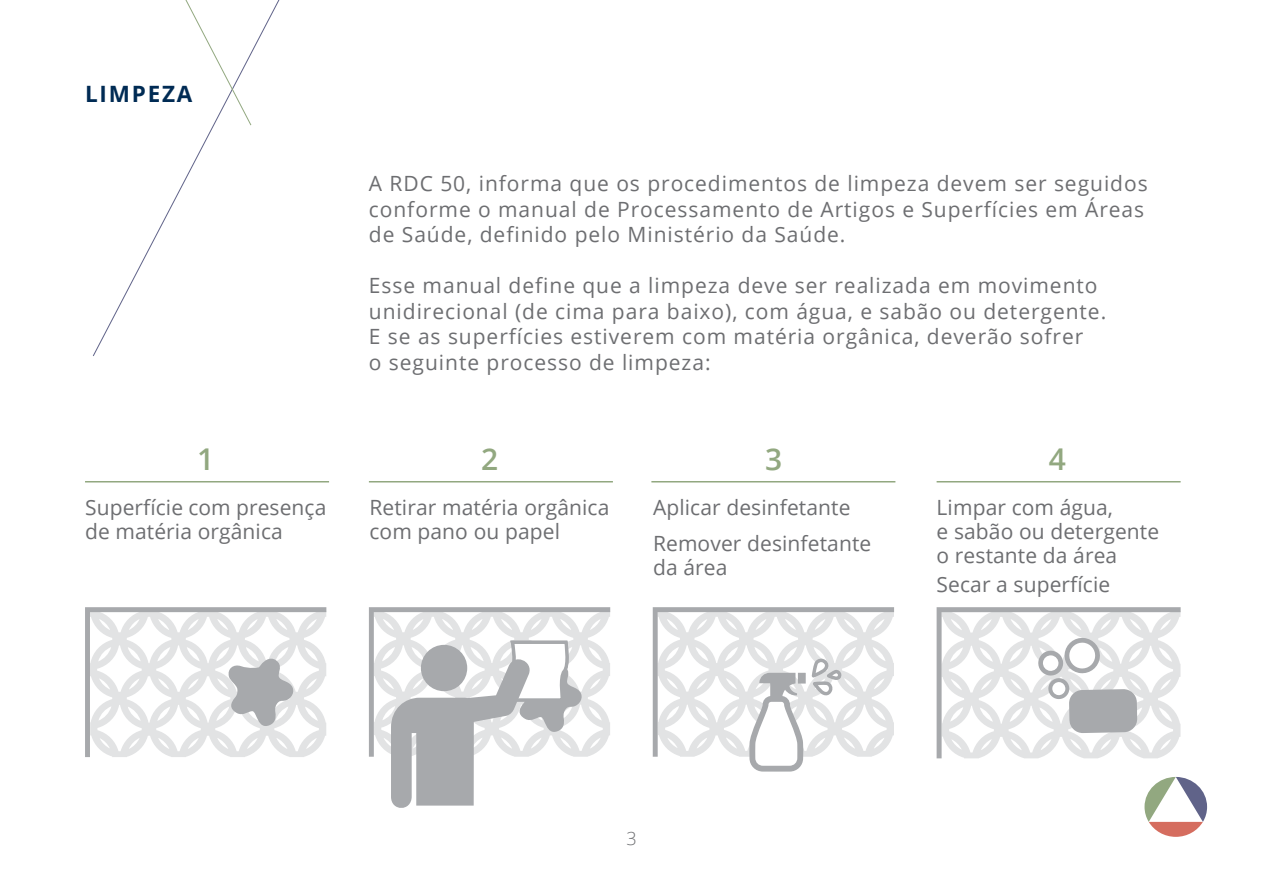
<style>
.page{position:relative;width:1263px;height:893px;background:#fff}
.page>*{position:absolute;margin:0;border:0;box-sizing:border-box;transform-origin:0 0}
.t1{font:600 30px "Open Sans";color:#92a880}
.t2{font:700 22.5px "Open Sans";letter-spacing:.08em;color:#002b54}
.t3{font:21px/25.5px "Open Sans";letter-spacing:.045em;color:#6d6e71}
.t4{font:21px/24px "Open Sans";letter-spacing:.005em;color:#6d6e71}
.t5{font:300 18px "Open Sans";color:#6d6e71}
</style>
<div class="page">
<svg style="left:185px;top:0;width:67px;height:126px"></svg>
<svg style="left:1144px;top:777px;width:63px;height:60px"></svg>
<svg style="left:85px;top:607px;width:241px;height:150px"></svg>
<svg style="left:369px;top:607px;width:241px;height:201px"></svg>
<svg style="left:653px;top:607px;width:241px;height:165px"></svg>
<svg style="left:936px;top:607px;width:244px;height:151px"></svg>
<hr style="left:85px;top:481px;width:244px;height:1px;background:#92a880">
<hr style="left:651px;top:481px;width:244px;height:1px;background:#92a880">
<hr style="left:369px;top:481px;width:244px;height:1px;background:#92a880">
<hr style="left:936px;top:481px;width:244px;height:1px;background:#92a880">
<p class="t2" style="left:85px;top:78px;width:109px">LIMPEZA</p>
<p class="t3" style="left:369px;top:171px;width:780px">A RDC 50, informa que os procedimentos de limpeza devem ser seguidos conforme o manual de Processamento de Artigos e Superfícies em Áreas de Saúde, definido pelo Ministério da Saúde.</p>
<p class="t3" style="left:369px;top:273px;width:739px">Esse manual define que a limpeza deve ser realizada em movimento unidirecional (de cima para baixo), com água, e sabão ou detergente.<br>E se as superfícies estiverem com matéria orgânica, deverão sofrer<br>o seguinte processo de limpeza:</p>
<h1 class="t1" style="left:197px;top:439px;width:19px">1</h1>
<h1 class="t1" style="left:481px;top:439px;width:19px">2</h1>
<h1 class="t1" style="left:765px;top:439px;width:19px">3</h1>
<h1 class="t1" style="left:1049px;top:439px;width:19px">4</h1>
<p class="t4" style="left:369px;top:495px;width:241px">Retirar matéria orgânica com pano ou papel</p>
<p class="t4" style="left:653px;top:488px;width:220px;line-height:36.3px">Aplicar desinfetante<br>Remover desinfetante</p>
<p class="t3" style="left:653px;top:554px;width:76px">da área</p>
<p class="t4" style="left:85px;top:495px;width:243px">Superfície com presença de matéria orgânica</p>
<p class="t4" style="left:937px;top:495px;width:224px">Limpar com água,<br>e sabão ou detergente o restante da área</p>
<p class="t4" style="left:937px;top:572px;width:175px">Secar a superfície</p>
<p class="t5" style="left:626px;top:826px;width:12px">3</p>
</div>
